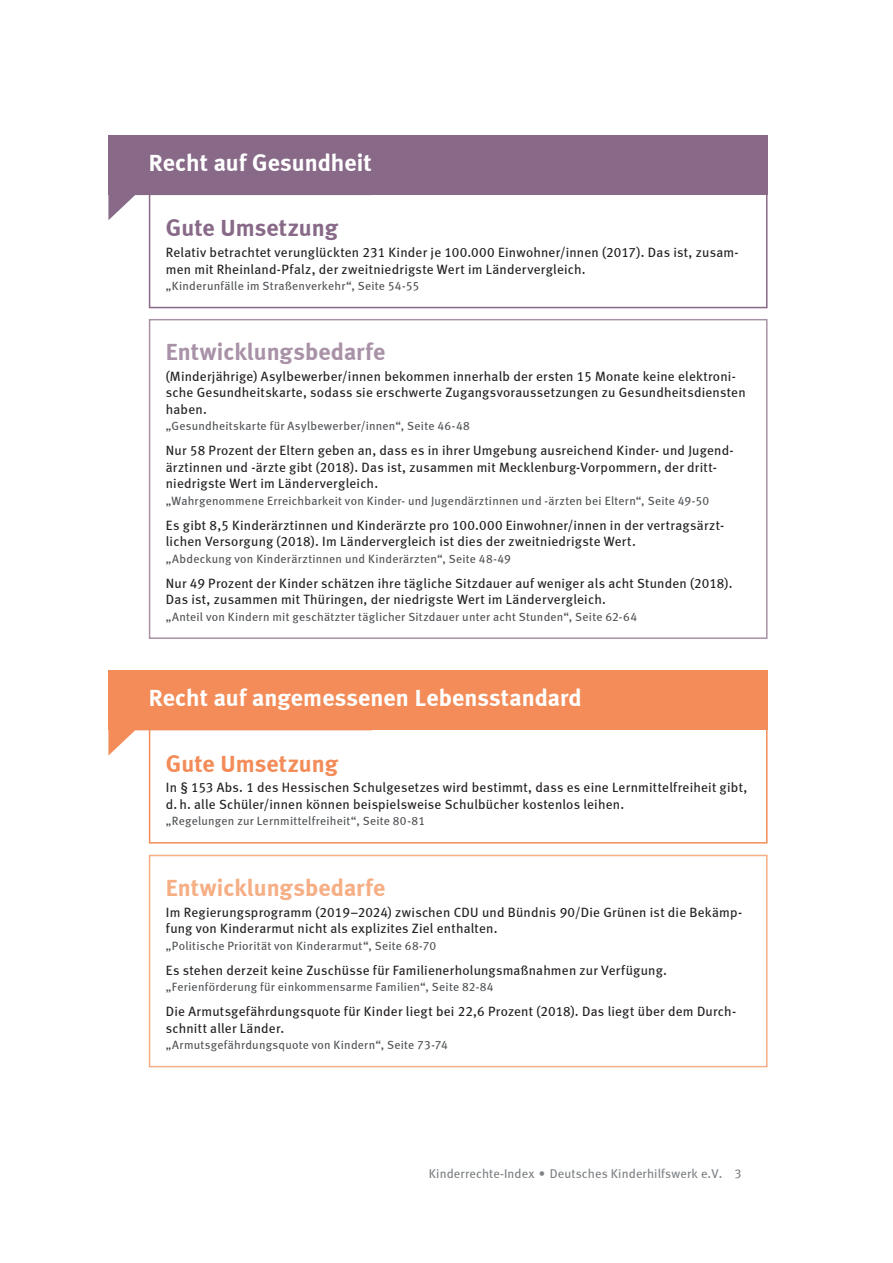
<style>
.page{position:relative;width:893px;height:1263px;background:#fff}
.page>*{position:absolute;margin:0;border:0;box-sizing:border-box;transform-origin:0 0}
.t1{font:24px "Meta Bold LF";letter-spacing:.005em;color:#fff}
.t2{font:24px "Meta Bold LF";letter-spacing:.005em;color:#f6ae85}
.t3{font:24px "Meta Bold LF";letter-spacing:.005em;color:#a992a7}
.t4{font:24px "Meta Bold LF";color:#f38c58}
.t5{font:24px "Meta Bold LF";color:#886a88}
.t6{font:13.5px/16.5px "Meta Book LF";letter-spacing:.015em;color:#231f20}
.t7{font:12.75px "Meta Book LF";letter-spacing:.01em;color:#7d8184}
.t8{font:12px "Meta Book LF";letter-spacing:.02em;color:#505356}
</style>
<div class="page">
<div style="left:149px;top:722px;width:618px;height:121px;border:2px solid #f38c58"></div>
<div style="left:149px;top:855px;width:618px;height:212px;border:2px solid #f6ae85"></div>
<svg style="left:108px;top:730px;width:264px;height:25px"></svg>
<div style="left:108px;top:671px;width:659px;height:59px;background:#f38c58"></div>
<div style="left:149px;top:187px;width:618px;height:121px;border:2px solid #886a88"></div>
<div style="left:149px;top:319px;width:618px;height:320px;border:2px solid #a992a7"></div>
<svg style="left:108px;top:195px;width:264px;height:25px"></svg>
<div style="left:108px;top:136px;width:659px;height:59px;background:#886a88"></div>
<h1 class="t1" style="left:149px;top:149px;width:224px">Recht auf Gesundheit</h1>
<h1 class="t5" style="left:166px;top:214px;width:174px">Gute Umsetzung</h1>
<p class="t6" style="left:166px;top:244px;width:574px">Relativ betrachtet verunglückten 231 Kinder je 100.000 Einwohner/innen (2017). Das ist, zusam&shy;men mit Rheinland-Pfalz, der zweitniedrigste Wert im Ländervergleich.</p>
<p class="t8" style="left:166px;top:279px;width:255px">„Kinderunfälle im Straßenverkehr“, Seite 54-55</p>
<h1 class="t3" style="left:166px;top:337px;width:221px">Entwicklungsbedarfe</h1>
<p class="t6" style="left:166px;top:368px;width:581px">(Minderjährige) Asylbewerber/innen bekommen innerhalb der ersten 15 Monate keine elektroni&shy;sche Gesundheitskarte, sodass sie erschwerte Zugangsvoraussetzungen zu Gesundheitsdiensten haben.</p>
<p class="t8" style="left:166px;top:419px;width:306px">„Gesundheitskarte für Asylbewerber/innen“, Seite 46-48</p>
<p class="t6" style="left:166px;top:442px;width:568px">Nur 58 Prozent der Eltern geben an, dass es in ihrer Umgebung ausreichend Kinder- und Jugend&shy;ärztinnen und -ärzte gibt (2018). Das ist, zusammen mit Mecklenburg-Vorpommern, der dritt&shy;niedrigste Wert im Ländervergleich.</p>
<p class="t8" style="left:166px;top:494px;width:545px">„Wahrgenommene Erreichbarkeit von Kinder- und Jugendärztinnen und -ärzten bei Eltern“, Seite 49-50</p>
<p class="t6" style="left:166px;top:517px;width:558px">Es gibt 8,5 Kinderärztinnen und Kinderärzte pro 100.000 Einwohner/innen in der vertragsärzt&shy;lichen Versorgung (2018). Im Ländervergleich ist dies der zweitniedrigste Wert.</p>
<p class="t8" style="left:166px;top:552px;width:347px">„Abdeckung von Kinderärztinnen und Kinderärzten“, Seite 48-49</p>
<p class="t6" style="left:166px;top:575px;width:568px">Nur 49 Prozent der Kinder schätzen ihre tägliche Sitzdauer auf weniger als acht Stunden (2018).<br>Das ist, zusammen mit Thüringen, der niedrigste Wert im Ländervergleich.</p>
<p class="t8" style="left:166px;top:610px;width:473px">„Anteil von Kindern mit geschätzter täglicher Sitzdauer unter acht Stunden“, Seite 62-64</p>
<h1 class="t1" style="left:149px;top:684px;width:434px">Recht auf angemessenen Lebensstandard</h1>
<h1 class="t4" style="left:166px;top:749px;width:174px">Gute Umsetzung</h1>
<p class="t6" style="left:166px;top:779px;width:583px">In § 153 Abs. 1 des Hessischen Schulgesetzes wird bestimmt, dass es eine Lernmittelfreiheit gibt, d. h. alle Schüler/innen können beispielsweise Schulbücher kostenlos leihen.</p>
<p class="t8" style="left:166px;top:814px;width:261px">„Regelungen zur Lernmittelfreiheit“, Seite 80-81</p>
<h1 class="t2" style="left:166px;top:873px;width:221px">Entwicklungsbedarfe</h1>
<p class="t6" style="left:166px;top:903px;width:578px">Im Regierungsprogramm (2019–2024) zwischen CDU und Bündnis 90/Die Grünen ist die Bekämp&shy;fung von Kinderarmut nicht als explizites Ziel enthalten.</p>
<p class="t8" style="left:166px;top:938px;width:272px">„Politische Priorität von Kinderarmut“, Seite 68-70</p>
<p class="t6" style="left:166px;top:961px;width:503px">Es stehen derzeit keine Zuschüsse für Familienerholungsmaßnahmen zur Verfügung.</p>
<p class="t8" style="left:166px;top:980px;width:329px">„Ferienförderung für einkommensarme Familien“, Seite 82-84</p>
<p class="t6" style="left:166px;top:1003px;width:572px">Die Armutsgefährdungsquote für Kinder liegt bei 22,6 Prozent (2018). Das liegt über dem Durch&shy;schnitt aller Länder.</p>
<p class="t8" style="left:166px;top:1038px;width:283px">„Armutsgefährdungsquote von Kindern“, Seite 73-74</p>
<p class="t7" style="left:429px;top:1165px;width:314px">Kinderrechte-Index • Deutsches Kinderhilfswerk e.V. 3</p>
</div>
